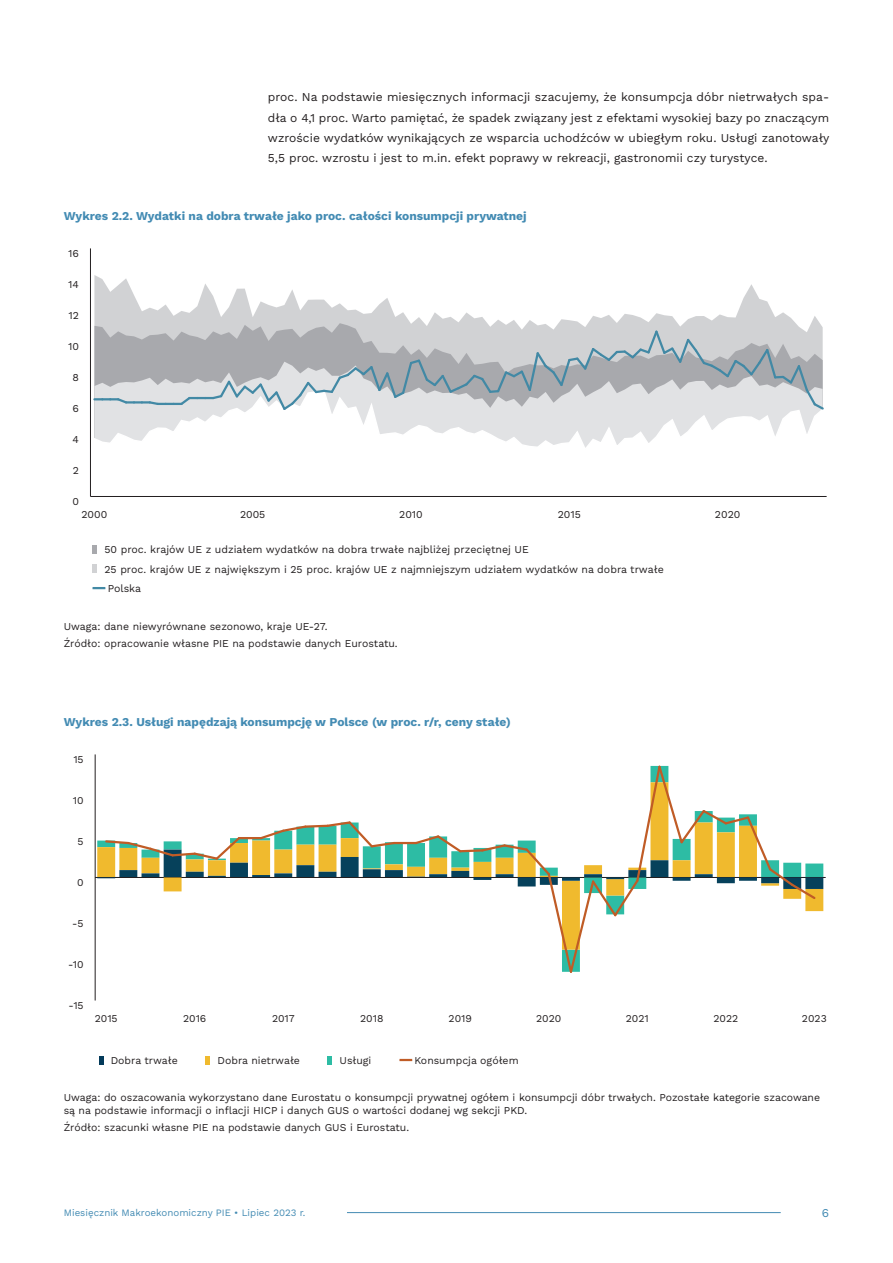
<style>
.page{position:relative;width:893px;height:1263px;background:#fff}
.page>*{position:absolute;margin:0;border:0;box-sizing:border-box;transform-origin:0 0}
.t1{font:12px/20.2px "Work Sans";color:#231f20;text-align:justify}
.t2{font:700 12px "Work Sans";color:#438bb3}
.t3{font:12px "Work Sans";color:#438bb3}
.t4{font:10.5px/16.8px "Work Sans";color:#231f20}
.t5{font:9.75px "Work Sans";color:#438bb3}
</style>
<div class="page">
<hr style="left:347px;top:1212px;width:434px;height:1px;background:#438bb3">
<hr style="left:90px;top:248px;width:1px;height:248px;background:#231f20">
<svg style="left:94px;top:275px;width:726px;height:48px"></svg>
<svg style="left:94px;top:323px;width:729px;height:6px;background:#d2d3d5"></svg>
<svg style="left:93px;top:398px;width:725px;height:50px"></svg>
<hr style="left:90px;top:496px;width:737px;height:1px;background:#231f20">
<svg style="left:94px;top:329px;width:730px;height:83px;background:#bec2c6"></svg>
<svg style="left:93px;top:587px;width:12px;height:2px"></svg>
<svg style="left:93px;top:565px;width:4px;height:8px"></svg>
<svg style="left:93px;top:545px;width:4px;height:9px"></svg>
<hr style="left:95px;top:754px;width:1px;height:246px;background:#231f20">
<div style="left:97px;top:840px;width:18px;height:7px;background:#2dbca4"></div>
<svg style="left:242px;top:839px;width:6px;height:4px"></svg>
<div style="left:363px;top:846px;width:18px;height:22px;background:#2dbca4"></div>
<div style="left:385px;top:842px;width:18px;height:22px;background:#2dbca4"></div>
<div style="left:805px;top:863px;width:18px;height:14px;background:#2dbca4"></div>
<div style="left:97px;top:847px;width:18px;height:30px;background:#f0ba2e"></div>
<div style="left:119px;top:848px;width:18px;height:22px;background:#f0ba2e"></div>
<div style="left:142px;top:858px;width:17px;height:15px;background:#f0ba2e"></div>
<div style="left:186px;top:859px;width:18px;height:13px;background:#f0ba2e"></div>
<div style="left:208px;top:860px;width:18px;height:16px;background:#f0ba2e"></div>
<div style="left:230px;top:843px;width:18px;height:20px;background:#f0ba2e"></div>
<div style="left:252px;top:840px;width:18px;height:35px;background:#f0ba2e"></div>
<div style="left:274px;top:849px;width:18px;height:24px;background:#f0ba2e"></div>
<div style="left:296px;top:845px;width:18px;height:20px;background:#f0ba2e"></div>
<div style="left:319px;top:845px;width:17px;height:27px;background:#f0ba2e"></div>
<div style="left:341px;top:838px;width:18px;height:19px;background:#f0ba2e"></div>
<svg style="left:363px;top:868px;width:18px;height:1px"></svg>
<div style="left:385px;top:864px;width:18px;height:6px;background:#f0ba2e"></div>
<div style="left:119px;top:870px;width:18px;height:7px;background:#06415b"></div>
<svg style="left:142px;top:873px;width:17px;height:4px"></svg>
<div style="left:164px;top:849px;width:18px;height:28px;background:#06415b"></div>
<div style="left:186px;top:872px;width:18px;height:5px;background:#06415b"></div>
<svg style="left:208px;top:876px;width:18px;height:1px"></svg>
<div style="left:230px;top:863px;width:18px;height:14px;background:#06415b"></div>
<svg style="left:252px;top:875px;width:18px;height:2px"></svg>
<svg style="left:274px;top:873px;width:18px;height:4px"></svg>
<div style="left:296px;top:865px;width:18px;height:12px;background:#06415b"></div>
<div style="left:319px;top:872px;width:17px;height:5px;background:#06415b"></div>
<div style="left:341px;top:857px;width:18px;height:20px;background:#06415b"></div>
<div style="left:363px;top:869px;width:18px;height:8px;background:#06415b"></div>
<div style="left:385px;top:870px;width:18px;height:7px;background:#06415b"></div>
<hr style="left:95px;top:877px;width:730px;height:1px;background:#231f20">
<div style="left:164px;top:877px;width:18px;height:14px;background:#f0ba2e"></div>
<div style="left:805px;top:889px;width:18px;height:22px;background:#f0ba2e"></div>
<svg style="left:97px;top:877px;width:18px;height:1px"></svg>
<div style="left:805px;top:877px;width:18px;height:12px;background:#06415b"></div>
<svg style="left:104px;top:837px;width:138px;height:25px"></svg>
<hr style="left:239px;top:837px;width:22px;height:2px;background:#c05c26">
<svg style="left:252px;top:821px;width:144px;height:28px"></svg>
<hr style="left:394px;top:842px;width:22px;height:2px;background:#c05c26">
<svg style="left:407px;top:765px;width:410px;height:208px"></svg>
<svg style="left:99px;top:1056px;width:4px;height:8px"></svg>
<svg style="left:206px;top:1056px;width:4px;height:8px"></svg>
<svg style="left:328px;top:1056px;width:4px;height:8px"></svg>
<svg style="left:399px;top:1059px;width:13px;height:2px"></svg>
<p class="t1" style="left:268px;top:87px;width:563px">proc. Na podstawie miesięcznych informacji szacujemy, że konsumpcja dóbr nietrwałych spa&shy;dła o 4,1 proc. Warto pamiętać, że spadek związany jest z efektami wysokiej bazy po znaczącym wzroście wydatków wynikających ze wsparcia uchodźców w ubiegłym roku. Usługi zanotowały 5,5 proc. wzrostu i jest to m.in. efekt poprawy w rekreacji, gastronomii czy turystyce.</p>
<p class="t2" style="left:64px;top:207px;width:464px">Wykres 2.2. Wydatki na dobra trwałe jako proc. całości konsumpcji prywatnej</p>
<p class="t4" style="left:68px;top:246px;width:12px">16</p>
<p class="t4" style="left:68px;top:277px;width:12px">14</p>
<p class="t4" style="left:69px;top:308px;width:12px">12</p>
<p class="t4" style="left:68px;top:339px;width:12px">10</p>
<p class="t4" style="left:72px;top:370px;width:8px">8</p>
<p class="t4" style="left:72px;top:401px;width:8px">6</p>
<p class="t4" style="left:73px;top:432px;width:8px">4</p>
<p class="t4" style="left:73px;top:463px;width:8px">2</p>
<p class="t4" style="left:72px;top:494px;width:8px">0</p>
<p class="t4" style="left:82px;top:506px;width:27px">2000</p>
<p class="t4" style="left:240px;top:506px;width:27px">2005</p>
<p class="t4" style="left:399px;top:506px;width:25px">2010</p>
<p class="t4" style="left:558px;top:506px;width:25px">2015</p>
<p class="t4" style="left:715px;top:506px;width:27px">2020</p>
<p class="t4" style="left:104px;top:542px;width:426px">50 proc. krajów UE z udziałem wydatków na dobra trwałe najbliżej przeciętnej UE</p>
<p class="t4" style="left:104px;top:561px;width:561px">25 proc. krajów UE z największym i 25 proc. krajów UE z najmniejszym udziałem wydatków na dobra trwałe</p>
<p class="t4" style="left:108px;top:580px;width:35px">Polska</p>
<p class="t4" style="left:64px;top:617px;width:335px">Uwaga: dane niewyrównane sezonowo, kraje UE-27.<br>Źródło: opracowanie własne PIE na podstawie danych Eurostatu.</p>
<p class="t2" style="left:64px;top:713px;width:449px">Wykres 2.3. Usługi napędzają konsumpcję w Polsce (w proc. r/r, ceny stałe)</p>
<p class="t4" style="left:73px;top:751px;width:12px">15</p>
<p class="t4" style="left:73px;top:792px;width:12px">10</p>
<p class="t4" style="left:78px;top:833px;width:8px">5</p>
<p class="t4" style="left:77px;top:875px;width:8px">0</p>
<p class="t4" style="left:72px;top:916px;width:13px">-5</p>
<p class="t4" style="left:68px;top:957px;width:17px">-10</p>
<p class="t4" style="left:68px;top:998px;width:17px">-15</p>
<p class="t4" style="left:95px;top:1010px;width:24px">2015</p>
<p class="t4" style="left:183px;top:1010px;width:25px">2016</p>
<p class="t4" style="left:272px;top:1010px;width:24px">2017</p>
<p class="t4" style="left:360px;top:1010px;width:25px">2018</p>
<p class="t4" style="left:449px;top:1010px;width:25px">2019</p>
<p class="t4" style="left:536px;top:1010px;width:27px">2020</p>
<p class="t4" style="left:626px;top:1010px;width:24px">2021</p>
<p class="t4" style="left:713px;top:1010px;width:26px">2022</p>
<p class="t4" style="left:802px;top:1010px;width:26px">2023</p>
<p class="t4" style="left:111px;top:1052px;width:68px">Dobra trwałe</p>
<p class="t4" style="left:218px;top:1052px;width:84px">Dobra nietrwałe</p>
<p class="t4" style="left:340px;top:1052px;width:33px">Usługi</p>
<p class="t4" style="left:415px;top:1052px;width:106px">Konsumpcja ogółem</p>
<p class="t4" style="left:64px;top:1091px;width:758px;line-height:12.6px">Uwaga: do oszacowania wykorzystano dane Eurostatu o konsumpcji prywatnej ogółem i konsumpcji dóbr trwałych. Pozostałe kategorie szacowane są na podstawie informacji o inflacji HICP i danych GUS o wartości dodanej wg sekcji PKD.</p>
<p class="t4" style="left:64px;top:1118px;width:347px">Źródło: szacunki własne PIE na podstawie danych GUS i Eurostatu.</p>
<p class="t5" style="left:64px;top:1205px;width:243px">Miesięcznik Makroekonomiczny PIE • Lipiec 2023 r.</p>
<p class="t3" style="left:822px;top:1204px;width:9px">6</p>
</div>
